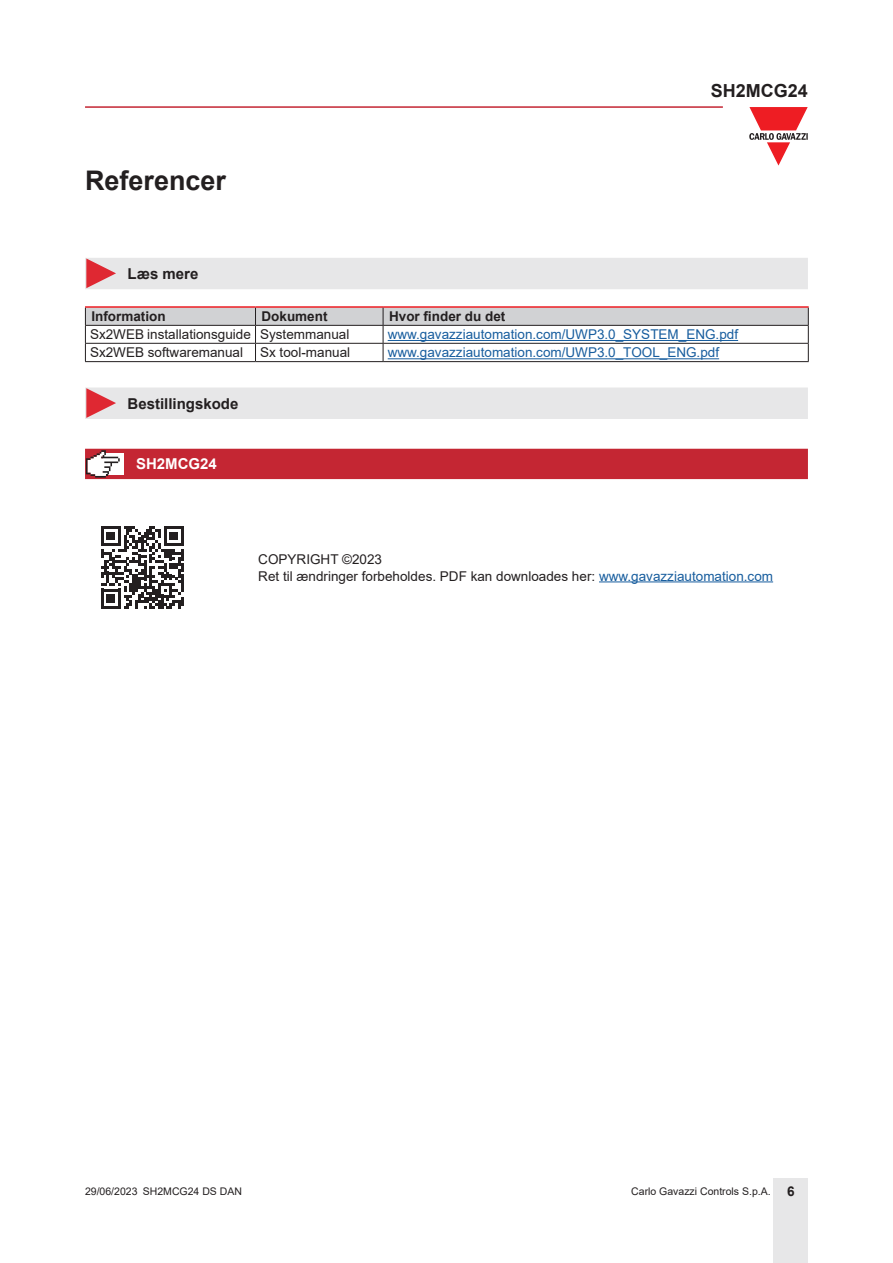
<style>
.page{position:relative;width:893px;height:1263px;background:#fff}
.page>*{position:absolute;margin:0;border:0;box-sizing:border-box;transform-origin:0 0}
.Titolo01{font:700 27px "Arial";color:#231f20}
.t1{font:700 18px "Arial";color:#231f20}
.Titolo03{font:700 15px "Arial";color:#231f20}
.Titolo04{font:700 15px "Arial";color:#fff}
.TestoTabellaSx{font:13.5px "Arial";color:#231f20}
.TestoTabellaSx-2{font:13.5px "Arial";color:#175d9e}
.TitoloTabellaSx{font:700 13.5px "Arial";color:#231f20}
.t2{font:10.5px "Arial";color:#231f20}
.s1{color:#175d9e}
.s2{font-weight:700;font-size:13.5px}
</style>
<div class="page">
<hr style="left:85px;top:106px;width:638px;height:2px;background:#c42633">
<div style="left:774px;top:1178px;width:34px;height:85px;background:#e7e7e8"></div>
<svg style="left:749px;top:107px;width:59px;height:59px"></svg>
<div style="left:85px;top:258px;width:723px;height:31px;background:#e7e7e8"></div>
<hr style="left:85px;top:306px;width:170px;height:2px;background:#ee1d23">
<hr style="left:255px;top:306px;width:128px;height:2px;background:#ee1d23">
<hr style="left:383px;top:306px;width:426px;height:2px;background:#ee1d23">
<svg style="left:85px;top:307px;width:724px;height:54px"></svg>
<hr style="left:85px;top:361px;width:170px;height:1px;background:#231f20">
<hr style="left:255px;top:361px;width:128px;height:1px;background:#231f20">
<hr style="left:383px;top:361px;width:426px;height:1px;background:#231f20">
<hr style="left:388px;top:340px;width:350px;height:1px;background:#175d9e">
<hr style="left:388px;top:358px;width:331px;height:1px;background:#175d9e">
<div style="left:85px;top:387px;width:723px;height:32px;background:#e7e7e8"></div>
<div style="left:85px;top:449px;width:723px;height:30px;background:#c42633"></div>
<svg style="left:101px;top:526px;width:83px;height:83px"></svg>
<hr style="left:599px;top:581px;width:174px;height:1px;background:#175d9e">
<p class="Titolo01" style="left:85px;top:161px;width:143px">Referencer</p>
<h2 class="t1" style="left:711px;top:78px;width:99px">SH2MCG24</h2>
<p class="Titolo03" style="left:128px;top:263px;width:72px">Læs mere</p>
<p class="TitoloTabellaSx" style="left:91px;top:307px;width:76px">Information</p>
<p class="TitoloTabellaSx" style="left:261px;top:307px;width:68px">Dokument</p>
<p class="TitoloTabellaSx" style="left:389px;top:307px;width:118px">Hvor finder du det</p>
<p class="TestoTabellaSx" style="left:90px;top:325px;width:162px">Sx2WEB installationsguide</p>
<p class="TestoTabellaSx" style="left:260px;top:325px;width:91px">Systemmanual</p>
<p class="TestoTabellaSx-2" style="left:388px;top:325px;width:352px">www.gavazziautomation.com/UWP3.0_SYSTEM_ENG.pdf</p>
<p class="TestoTabellaSx" style="left:90px;top:343px;width:155px">Sx2WEB softwaremanual</p>
<p class="TestoTabellaSx" style="left:260px;top:343px;width:92px">Sx tool-manual</p>
<p class="TestoTabellaSx-2" style="left:388px;top:343px;width:333px">www.gavazziautomation.com/UWP3.0_TOOL_ENG.pdf</p>
<p class="Titolo03" style="left:128px;top:393px;width:112px">Bestillingskode</p>
<p class="Titolo04" style="left:136px;top:453px;width:82px">SH2MCG24</p>
<p class="TestoTabellaSx" style="left:258px;top:550px;width:125px">COPYRIGHT ©2023</p>
<p class="TestoTabellaSx" style="left:258px;top:566px;width:516px">Ret til ændringer forbeholdes. PDF kan downloades her: <span class="s1">www.gavazziautomation.com</span></p>
<p class="t2" style="left:85px;top:1183px;width:159px">29/06/2023 SH2MCG24 DS DAN</p>
<p class="t2" style="left:631px;top:1183px;width:165px">Carlo Gavazzi Controls S.p.A. <span class="s2">6</span></p>
</div>
